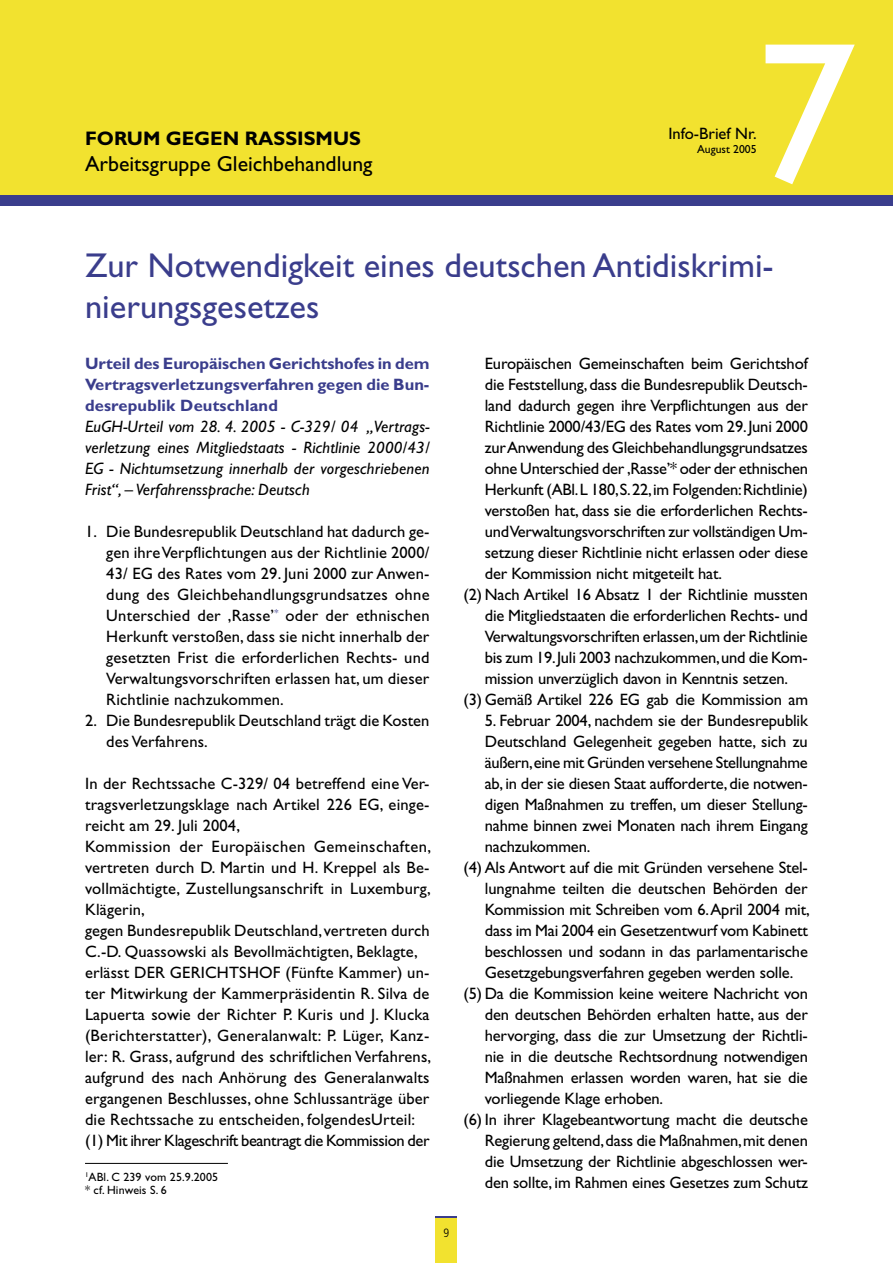
<style>
.page{position:relative;width:893px;height:1263px;background:#fff}
.page>*{position:absolute;margin:0;border:0;box-sizing:border-box;transform-origin:0 0}
.t1{font:202.2px "Gill Sans";color:#fff}
.t2{font:34.5px/41.4px "Gill Sans";color:#3a3d8c}
.t3{font:21.75px "Gill Sans";color:#000}
.t4{font:700 19.65px "Gill Sans";color:#000}
.t5{font:16.5px/21px "Gill Sans";letter-spacing:-.01em;color:#000;text-align:justify}
.t6{font:16.5px/21px "Gill Sans";letter-spacing:.01em;color:#000}
.t7{font:italic 16.5px/21px "Gill Sans";letter-spacing:.01em;color:#000;text-align:justify}
.t8{font:700 16.5px/21px "Gill Sans";color:#3a3d8c;text-align:justify}
.t9{font:12px/13.5px "Gill Sans";letter-spacing:.01em;color:#000}
.t10{font:300 condensed 12px "Frutiger";color:#000}
.t11{font:11.7px "Gill Sans";color:#000}
</style>
<div class="page">
<div style="left:0;top:0;width:893px;height:200px;background:#f2e22f"></div>
<div style="left:0;top:196px;width:893px;height:10px;background:#3a3d8c"></div>
<div style="left:436px;top:1216px;width:21px;height:47px;background:#f2e22f"></div>
<hr style="left:436px;top:1216px;width:21px;height:2px;background:#3a3d8c">
<hr style="left:85px;top:1163px;width:143px;height:1px;background:#000">
<p class="t4" style="left:85px;top:127px;width:277px">FORUM GEGEN RASSISMUS</p>
<h3 class="t3" style="left:85px;top:151px;width:289px">Arbeitsgruppe Gleichbehandlung</h3>
<p class="t5" style="left:668px;top:123px;width:90px">Info-Brief Nr.</p>
<p class="t11" style="left:697px;top:142px;width:61px">August 2005</p>
<h1 class="t1" style="left:756px;top:-2px;width:103px">7</h1>
<h2 class="t2" style="left:85px;top:245px;width:690px">Zur Notwendigkeit eines deutschen Antidiskrimi&shy;nierungsgesetzes</h2>
<p class="t8" style="left:85px;top:353px;width:346px">Urteil des Europäischen Gerichtshofes in dem Vertragsverletzungsverfahren gegen die Bun&shy;desrepublik Deutschland</p>
<p class="t7" style="left:85px;top:416px;width:346px">EuGH-Urteil vom 28. 4. 2005 - C-329/ 04 „Vertrags&shy;verletzung eines Mitgliedstaats - Richtlinie 2000/43/ EG - Nichtumsetzung innerhalb der vorgeschriebenen Frist“, – Verfahrenssprache: Deutsch</p>
<p class="t5" style="left:106px;top:521px;width:325px;text-indent:-21px">1. Die Bundesrepublik Deutschland hat dadurch ge&shy;gen ihre Verpflichtungen aus der Richtlinie 2000/ 43/ EG des Rates vom 29. Juni 2000 zur Anwen&shy;dung des Gleichbehandlungsgrundsatzes ohne Unterschied der ‚Rasse’<sup>*</sup> oder der ethnischen Herkunft verstoßen, dass sie nicht innerhalb der gesetzten Frist die erforderlichen Rechts- und Verwaltungsvorschriften erlassen hat, um dieser Richtlinie nachzukommen.</p>
<p class="t5" style="left:106px;top:710px;width:324px;text-indent:-21px">2. Die Bundesrepublik Deutschland trägt die Kosten des Verfahrens.</p>
<p class="t6" style="left:85px;top:773px;width:348px">In der Rechtssache C-329/ 04 betreffend eine Ver&shy;tragsverletzungsklage nach Artikel 226 EG, einge&shy;reicht am 29. Juli 2004,<br>Kommission der Europäischen Gemeinschaften, vertreten durch D. Martin und H. Kreppel als Be&shy;vollmächtigte, Zustellungsanschrift in Luxemburg, Klägerin,<br>gegen Bundesrepublik Deutschland, vertreten durch C.-D. Quassowski als Bevollmächtigten, Beklagte, erlässt DER GERICHTSHOF (Fünfte Kammer) un&shy;ter Mitwirkung der Kammerpräsidentin R. Silva de Lapuerta sowie der Richter P. Kuris und J. Klucka (Berichterstatter), Generalanwalt: P. Lüger, Kanz&shy;ler: R. Grass, aufgrund des schriftlichen Verfahrens, aufgrund des nach Anhörung des Generalanwalts ergangenen Beschlusses, ohne Schlussanträge über die Rechtssache zu entscheiden, folgendesUrteil: (1) Mit ihrer Klageschrift beantragt die Kommission der</p>
<p class="t5" style="left:485px;top:353px;width:325px">Europäischen Gemeinschaften beim Gerichtshof</p>
<p class="t5" style="left:485px;top:374px;width:325px">die Feststellung, dass die Bundesrepublik Deutsch-</p>
<p class="t5" style="left:485px;top:395px;width:325px">land dadurch gegen ihre Verpflichtungen aus der</p>
<p class="t5" style="left:485px;top:416px;width:325px">Richtlinie 2000/43/EG des Rates vom 29. Juni 2000</p>
<p class="t5" style="left:485px;top:437px;width:325px">zur Anwendung des Gleichbehandlungsgrundsatzes</p>
<p class="t5" style="left:485px;top:458px;width:325px">ohne Unterschied der ‚Rasse’* oder der ethnischen</p>
<p class="t5" style="left:485px;top:479px;width:324px">Herkunft (ABl. L 180, S. 22, im Folgenden: Richtlinie)</p>
<p class="t5" style="left:485px;top:500px;width:325px">verstoßen hat, dass sie die erforderlichen Rechts-</p>
<p class="t5" style="left:485px;top:521px;width:325px">und Verwaltungsvorschriften zur vollständigen Um-</p>
<p class="t5" style="left:485px;top:542px;width:325px">setzung dieser Richtlinie nicht erlassen oder diese</p>
<p class="t5" style="left:485px;top:563px;width:239px">der Kommission nicht mitgeteilt hat.</p>
<p class="t5" style="left:463px;top:584px;width:346px">(2) Nach Artikel 16 Absatz 1 der Richtlinie mussten</p>
<p class="t5" style="left:485px;top:605px;width:325px">die Mitgliedstaaten die erforderlichen Rechts- und</p>
<p class="t5" style="left:485px;top:626px;width:324px">Verwaltungsvorschriften erlassen, um der Richtlinie</p>
<p class="t5" style="left:485px;top:647px;width:325px">bis zum 19. Juli 2003 nachzukommen, und die Kom-</p>
<p class="t5" style="left:485px;top:668px;width:305px">mission unverzüglich davon in Kenntnis setzen.</p>
<p class="t5" style="left:463px;top:689px;width:346px">(3) Gemäß Artikel 226 EG gab die Kommission am</p>
<p class="t5" style="left:485px;top:710px;width:325px">5. Februar 2004, nachdem sie der Bundesrepublik</p>
<p class="t5" style="left:485px;top:731px;width:325px">Deutschland Gelegenheit gegeben hatte, sich zu</p>
<p class="t5" style="left:485px;top:752px;width:325px">äußern, eine mit Gründen versehene Stellungnahme</p>
<p class="t5" style="left:485px;top:773px;width:325px">ab, in der sie diesen Staat aufforderte, die notwen-</p>
<p class="t5" style="left:485px;top:794px;width:325px">digen Maßnahmen zu treffen, um dieser Stellung-</p>
<p class="t5" style="left:485px;top:815px;width:325px">nahme binnen zwei Monaten nach ihrem Eingang</p>
<p class="t5" style="left:485px;top:836px;width:107px">nachzukommen.</p>
<p class="t5" style="left:463px;top:857px;width:346px">(4) Als Antwort auf die mit Gründen versehene Stel-</p>
<p class="t5" style="left:485px;top:878px;width:324px">lungnahme teilten die deutschen Behörden der</p>
<p class="t5" style="left:485px;top:899px;width:326px">Kommission mit Schreiben vom 6. April 2004 mit,</p>
<p class="t5" style="left:485px;top:920px;width:325px">dass im Mai 2004 ein Gesetzentwurf vom Kabinett</p>
<p class="t5" style="left:485px;top:941px;width:325px">beschlossen und sodann in das parlamentarische</p>
<p class="t5" style="left:485px;top:962px;width:310px">Gesetzgebungsverfahren gegeben werden solle.</p>
<p class="t5" style="left:463px;top:983px;width:346px">(5) Da die Kommission keine weitere Nachricht von</p>
<p class="t5" style="left:485px;top:1004px;width:325px">den deutschen Behörden erhalten hatte, aus der</p>
<p class="t5" style="left:485px;top:1025px;width:325px">hervorging, dass die zur Umsetzung der Richtli-</p>
<p class="t5" style="left:485px;top:1046px;width:325px">nie in die deutsche Rechtsordnung notwendigen</p>
<p class="t5" style="left:485px;top:1067px;width:324px">Maßnahmen erlassen worden waren, hat sie die</p>
<p class="t5" style="left:485px;top:1088px;width:180px">vorliegende Klage erhoben.</p>
<p class="t5" style="left:463px;top:1109px;width:346px">(6) In ihrer Klagebeantwortung macht die deutsche</p>
<p class="t5" style="left:485px;top:1130px;width:325px">Regierung geltend, dass die Maßnahmen, mit denen</p>
<p class="t5" style="left:485px;top:1151px;width:325px">die Umsetzung der Richtlinie abgeschlossen wer-</p>
<p class="t5" style="left:485px;top:1172px;width:325px">den sollte, im Rahmen eines Gesetzes zum Schutz</p>
<p class="t9" style="left:85px;top:1170px;width:135px"><sup>1</sup>ABl. C 239 vom 25.9.2005 * cf. Hinweis S. 6</p>
<p class="t10" style="left:444px;top:1226px;width:7px">9</p>
</div>
